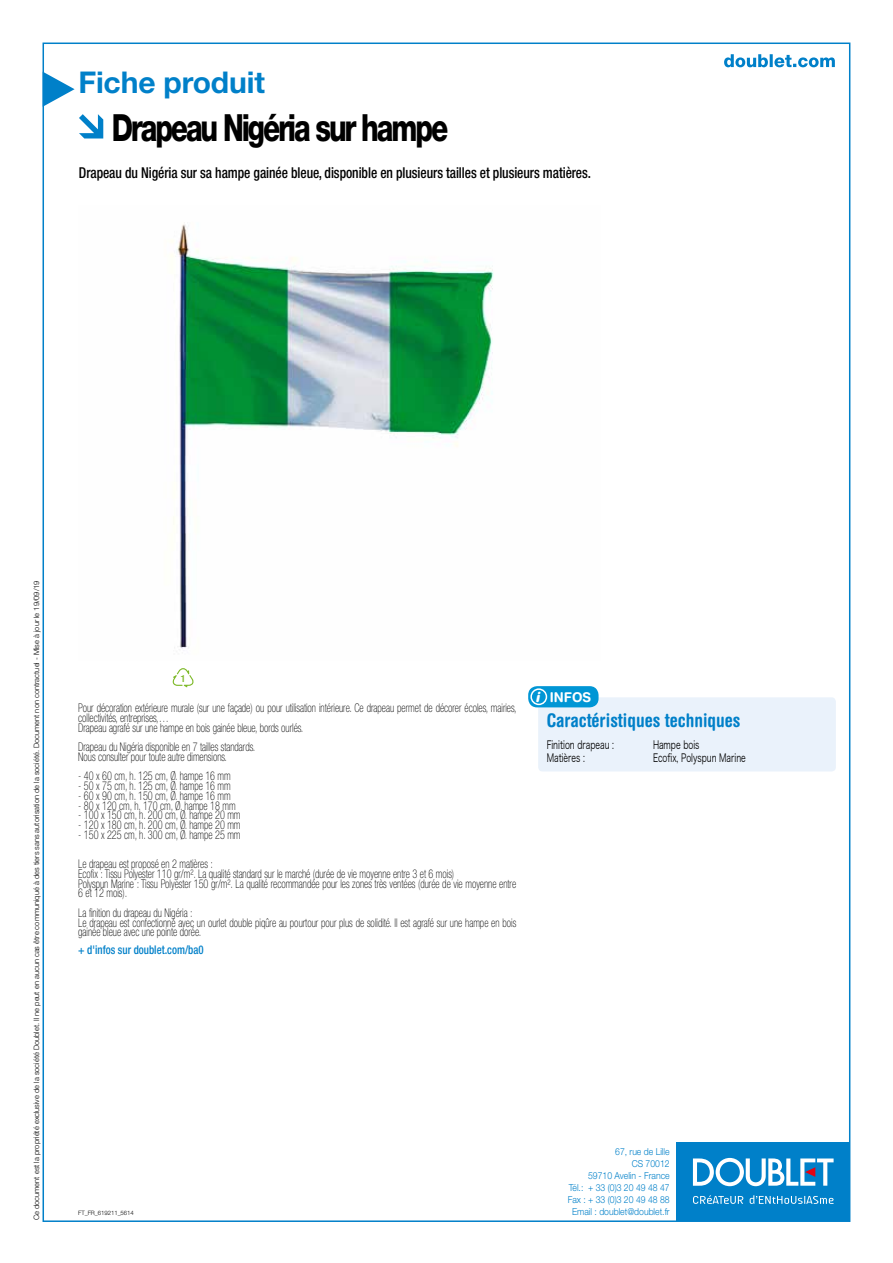
<style>
.page{position:relative;width:893px;height:1263px;background:#fff}
.page>*{position:absolute;margin:0;border:0;box-sizing:border-box;transform-origin:0 0}
.t1{font:800 37.5px "Helvetica Neue LT Std";letter-spacing:-.075em;color:#000;scale:.75 1}
.t2{font:700 30px "Helvetica Neue LT Std";letter-spacing:-.005em;color:#0080c9}
.t3{font:700 condensed 18.75px "Helvetica Rounded LT Std";color:#0080c9}
.t4{font:500 condensed 15px "Helvetica Neue LT Std";letter-spacing:-.005em;color:#000;scale:.9 1}
.t5{font:700 13.5px "Helvetica Rounded LT Std";color:#fff;scale:.95 1}
.t6{font:100 condensed 12px/9.8px "Helvetica Neue LT Std";color:#000;scale:.85 1}
.t7{font:500 condensed 12px "Helvetica Neue LT Std";color:#0080c9;scale:.9 1}
.t8{font:11.25px "Hira Kaku Pro N W3";color:#000;scale:.7 1}
.t9{font:500 condensed 9.75px "Helvetica Neue LT Std";color:#7db928;scale:1.11 1}
.t10{font:300 9.6px/12px "Helvetica Neue LT Std";color:#0080c9;text-align:right;scale:.9 1}
.t11{font:300 7.5px "Helvetica Neue LT Std";color:#000}
.t12{font:300 6px "Helvetica Neue LT Std";letter-spacing:-.005em;color:#000}
.s1{font-weight:900;font-style:italic}
</style>
<div class="page">
<div style="left:676px;top:1142px;width:174px;height:78px;background:#0080c9"></div>
<svg style="left:693px;top:1158px;width:141px;height:28px"></svg>
<svg style="left:693px;top:1195px;width:50px;height:9px"></svg>
<svg style="left:750px;top:1195px;width:83px;height:9px"></svg>
<svg style="left:724px;top:54px;width:111px;height:13px"></svg>
<svg style="left:43px;top:72px;width:32px;height:35px"></svg>
<div style="left:538px;top:697px;width:298px;height:74px;background:#eaf2fb;border-radius:4px"></div>
<div style="left:528px;top:686px;width:71px;height:21px;background:#0096d5;border-radius:9px"></div>
<div style="left:527px;top:685px;width:73px;height:24px;border:2px solid #fff;border-radius:10px"></div>
<div style="left:530px;top:688px;width:17px;height:17px;border:2px solid #fff;border-radius:50%"></div>
<img style="left:170px;top:224px;width:324px;height:425px">
<svg style="left:79px;top:114px;width:24px;height:24px"></svg>
<svg style="left:172px;top:668px;width:22px;height:19px"></svg>
<h2 class="t2" style="left:78px;top:64px;width:188px">Fiche produit</h2>
<h1 class="t1" style="left:112px;top:105px;width:450px">Drapeau Nigéria sur hampe</h1>
<p class="t4" style="left:79px;top:164px;width:570px">Drapeau du Nigéria sur sa hampe gainée bleue, disponible en plusieurs tailles et plusieurs matières.</p>
<p class="t11" style="left:32px;top:1220px;width:641px;rotate:-90deg">Ce document est la propriété exclusive de la société Doublet. Il ne peut en aucun cas être communiqué à des tiers sans autorisation de la société. Document non contractuel - Mise à jour le 19/09/19</p>
<p class="t9" style="left:181px;top:672px;width:6px">1</p>
<p class="t6" style="left:78px;top:703px;width:517px">Pour décoration extérieure murale (sur une façade) ou pour utilisation intérieure. Ce drapeau permet de décorer écoles, mairies, collectivités, entreprises,…<br>Drapeau agrafé sur une hampe en bois gainée bleue, bords ourlés.</p>
<p class="t6" style="left:78px;top:742px;width:210px">Drapeau du Nigéria disponible en 7 tailles standards.<br>Nous consulter pour toute autre dimensions.</p>
<p class="t6" style="left:78px;top:771px;width:181px">- 40 x 60 cm, h. 125 cm, Ø. hampe 16 mm</p>
<p class="t6" style="left:78px;top:781px;width:181px">- 50 x 75 cm, h. 125 cm, Ø. hampe 16 mm</p>
<p class="t6" style="left:78px;top:790px;width:181px">- 60 x 90 cm, h. 150 cm, Ø. hampe 16 mm</p>
<p class="t6" style="left:78px;top:800px;width:187px">- 80 x 120 cm, h. 170 cm, Ø. hampe 18 mm</p>
<p class="t6" style="left:78px;top:810px;width:192px">- 100 x 150 cm, h. 200 cm, Ø. hampe 20 mm</p>
<p class="t6" style="left:78px;top:820px;width:192px">- 120 x 180 cm, h. 200 cm, Ø. hampe 20 mm</p>
<p class="t6" style="left:78px;top:829px;width:192px">- 150 x 225 cm, h. 300 cm, Ø. hampe 25 mm</p>
<p class="t6" style="left:78px;top:859px;width:517px">Le drapeau est proposé en 2 matières :<br>Ecofix : Tissu Polyester 110 gr/m². La qualité standard sur le marché (durée de vie moyenne entre 3 et 6 mois)<br>Polyspun Marine : Tissu Polyester 150 gr/m². La qualité recommandée pour les zones très ventées (durée de vie moyenne entre 6 et 12 mois).</p>
<p class="t6" style="left:78px;top:907px;width:517px">La finition du drapeau du Nigéria :<br>Le drapeau est confectionné avec un ourlet double piqûre au pourtour pour plus de solidité. Il est agrafé sur une hampe en bois gainée bleue avec une pointe dorée.</p>
<p class="t7" style="left:78px;top:943px;width:141px">+ d'infos sur doublet.com/ba0</p>
<p class="t5" style="left:536px;top:688px;width:60px"><span class="s1">i</span> INFOS</p>
<h3 class="t3" style="left:547px;top:709px;width:195px">Caractéristiques techniques</h3>
<p class="t8" style="left:547px;top:734px;width:98px">Finition drapeau :</p>
<p class="t8" style="left:653px;top:734px;width:68px">Hampe bois</p>
<p class="t8" style="left:547px;top:748px;width:56px">Matières :</p>
<p class="t8" style="left:653px;top:748px;width:134px">Ecofix, Polyspun Marine</p>
<p class="t12" style="left:78px;top:1209px;width:57px">FT_FR_619211_5614</p>
<p class="t10" style="left:568px;top:1145px;width:115px">67, rue de Lille<br>CS 70012<br>59710 Avelin - France<br>Tél.: + 33 (0)3 20 49 48 47<br>Fax : + 33 (0)3 20 49 48 88<br>Email : doublet@doublet.fr</p>
</div>
